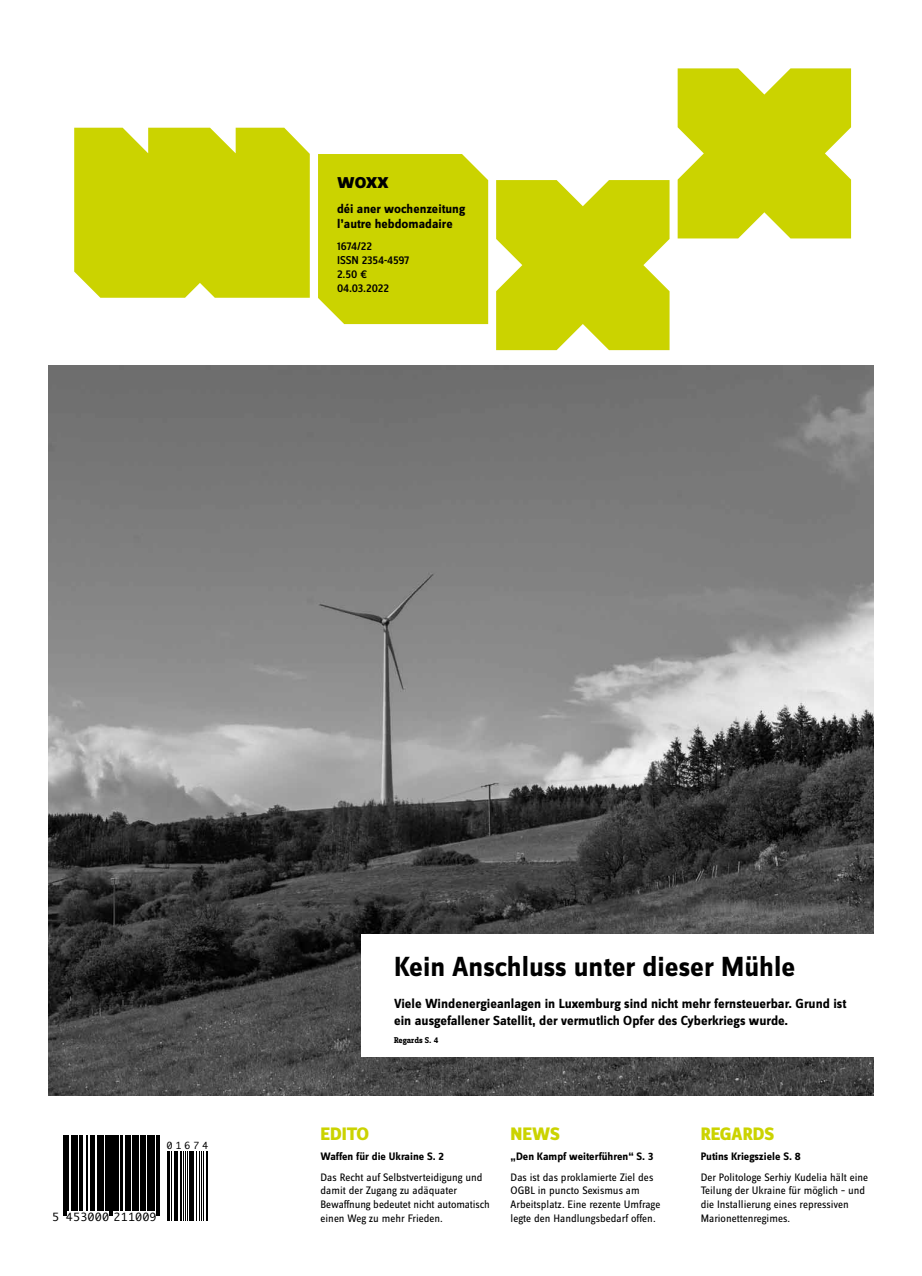
<style>
.page{position:relative;width:922px;height:1276px;background:#fff}
.page>*{position:absolute;margin:0;border:0;box-sizing:border-box;transform-origin:0 0}
.t1{font:700 28.75px "Zine Sans Dis";color:#000}
.t2{font:700 23.12px "Zine Sans Dis";color:#000}
.t3{font:800 18.75px "Zine Sans Dis";letter-spacing:-.01em;color:#cbd300}
.t4{font:700 13.75px/17.5px "Zine Sans Dis";color:#000}
.t5{font:700 13.12px/14.4px "Zine Sans Dis";color:#000}
.t6{font:500 11.88px/13.8px "Zine Sans Dis";letter-spacing:-.01em;color:#000}
.t7{font:11.25px/13.8px "Zine Sans Dis";color:#000}
.t8{font:700 11.25px "Zine Sans Dis";color:#000}
.t9{font:10.88px "Monaco";letter-spacing:.065em;color:#000}
.t10{font:9.38px "Monaco";letter-spacing:.35em;color:#000}
.t11{font:700 8.75px "Zine Slab Dis";color:#000}
</style>
<div class="page">
<img style="left:49px;top:366px;width:823px;height:729px">
<svg style="left:63px;top:1135px;width:97px;height:81px;fill:#000"></svg>
<hr style="left:63px;top:1135px;width:1px;height:80px;background:#000">
<hr style="left:65px;top:1135px;width:1px;height:80px;background:#000">
<hr style="left:67px;top:1135px;width:1px;height:75px;background:#000">
<hr style="left:71px;top:1135px;width:2px;height:75px;background:#000">
<hr style="left:74px;top:1135px;width:3px;height:75px;background:#000">
<hr style="left:79px;top:1135px;width:1px;height:75px;background:#000">
<hr style="left:81px;top:1135px;width:1px;height:75px;background:#000">
<hr style="left:86px;top:1135px;width:1px;height:75px;background:#000">
<hr style="left:91px;top:1135px;width:2px;height:75px;background:#000">
<hr style="left:94px;top:1135px;width:1px;height:75px;background:#000">
<hr style="left:98px;top:1135px;width:2px;height:75px;background:#000">
<hr style="left:101px;top:1135px;width:1px;height:75px;background:#000">
<hr style="left:103px;top:1135px;width:1px;height:75px;background:#000">
<hr style="left:106px;top:1135px;width:3px;height:75px;background:#000">
<hr style="left:110px;top:1135px;width:1px;height:80px;background:#000">
<hr style="left:112px;top:1135px;width:1px;height:80px;background:#000">
<hr style="left:114px;top:1135px;width:2px;height:75px;background:#000">
<hr style="left:117px;top:1135px;width:2px;height:75px;background:#000">
<hr style="left:121px;top:1135px;width:2px;height:75px;background:#000">
<hr style="left:125px;top:1135px;width:2px;height:75px;background:#000">
<hr style="left:128px;top:1135px;width:2px;height:75px;background:#000">
<hr style="left:132px;top:1135px;width:2px;height:75px;background:#000">
<hr style="left:135px;top:1135px;width:3px;height:75px;background:#000">
<hr style="left:140px;top:1135px;width:1px;height:75px;background:#000">
<hr style="left:142px;top:1135px;width:3px;height:75px;background:#000">
<hr style="left:147px;top:1135px;width:1px;height:75px;background:#000">
<hr style="left:149px;top:1135px;width:3px;height:75px;background:#000">
<hr style="left:153px;top:1135px;width:1px;height:75px;background:#000">
<hr style="left:156px;top:1135px;width:1px;height:80px;background:#000">
<hr style="left:158px;top:1135px;width:1px;height:80px;background:#000">
<div style="left:361px;top:934px;width:520px;height:123px;background:#fff"></div>
<svg style="left:496px;top:180px;width:173px;height:170px;background:#cfd717"></svg>
<svg style="left:677px;top:68px;width:173px;height:170px;background:#d0d718"></svg>
<div style="left:318px;top:154px;width:170px;height:170px;background:#cbd300"></div>
<div style="left:74px;top:128px;width:236px;height:170px;background:#cbd300"></div>
<hr style="left:167px;top:1151px;width:1px;height:70px;background:#000">
<hr style="left:168px;top:1151px;width:2px;height:70px;background:#000">
<hr style="left:171px;top:1151px;width:1px;height:70px;background:#000">
<hr style="left:174px;top:1151px;width:2px;height:70px;background:#000">
<hr style="left:177px;top:1151px;width:1px;height:70px;background:#000">
<hr style="left:180px;top:1151px;width:2px;height:70px;background:#000">
<hr style="left:183px;top:1151px;width:1px;height:70px;background:#000">
<hr style="left:185px;top:1151px;width:1px;height:70px;background:#000">
<hr style="left:187px;top:1151px;width:1px;height:70px;background:#000">
<hr style="left:189px;top:1151px;width:3px;height:70px;background:#000">
<hr style="left:193px;top:1151px;width:1px;height:70px;background:#000">
<hr style="left:196px;top:1151px;width:1px;height:70px;background:#000">
<hr style="left:199px;top:1151px;width:1px;height:70px;background:#000">
<hr style="left:201px;top:1151px;width:1px;height:70px;background:#000">
<hr style="left:203px;top:1151px;width:1px;height:70px;background:#000">
<hr style="left:206px;top:1151px;width:2px;height:70px;background:#000">
<h2 class="t2" style="left:337px;top:169px;width:53px">woxx</h2>
<p class="t5" style="left:337px;top:202px;width:130px">déi aner wochenzeitung l’autre hebdomadaire</p>
<p class="t6" style="left:337px;top:240px;width:74px">1674/22<br>ISSN 2354-4597<br>2.50 €<br>04.03.2022</p>
<h1 class="t1" style="left:394px;top:952px;width:402px">Kein Anschluss unter dieser Mühle</h1>
<p class="t4" style="left:394px;top:995px;width:453px">Viele Windenergieanlagen in Luxemburg sind nicht mehr fernsteuerbar. Grund ist ein ausgefallener Satellit, der vermutlich Opfer des Cyberkriegs wurde.</p>
<p class="t11" style="left:394px;top:1035px;width:46px">Regards S. 4</p>
<h3 class="t3" style="left:320px;top:1123px;width:50px">EDITO</h3>
<h3 class="t3" style="left:510px;top:1123px;width:51px">NEWS</h3>
<h3 class="t3" style="left:700px;top:1123px;width:75px">REGARDS</h3>
<p class="t8" style="left:320px;top:1150px;width:125px">Waffen für die Ukraine S. 2</p>
<p class="t7" style="left:320px;top:1170px;width:171px">Das Recht auf Selbstverteidigung und damit der Zugang zu adäquater Bewaffnung bedeutet nicht automatisch einen Weg zu mehr Frieden.</p>
<p class="t10" style="left:167px;top:1137px;width:43px">01674</p>
<p class="t8" style="left:510px;top:1150px;width:144px">„Den Kampf weiterführen“ S. 3</p>
<p class="t7" style="left:510px;top:1170px;width:151px">Das ist das proklamierte Ziel des<br>OGBL in puncto Sexismus am<br>Arbeitsplatz. Eine rezente Umfrage legte den Handlungsbedarf offen.</p>
<p class="t8" style="left:700px;top:1150px;width:102px">Putins Kriegsziele S. 8</p>
<p class="t7" style="left:700px;top:1170px;width:169px">Der Politologe Serhiy Kudelia hält eine<br>Teilung der Ukraine für möglich – und die Installierung eines repressiven</p>
<p class="t9" style="left:52px;top:1207px;width:106px">5 453000 211009</p>
<p class="t7" style="left:700px;top:1211px;width:91px">Marionettenregimes.</p>
</div>
